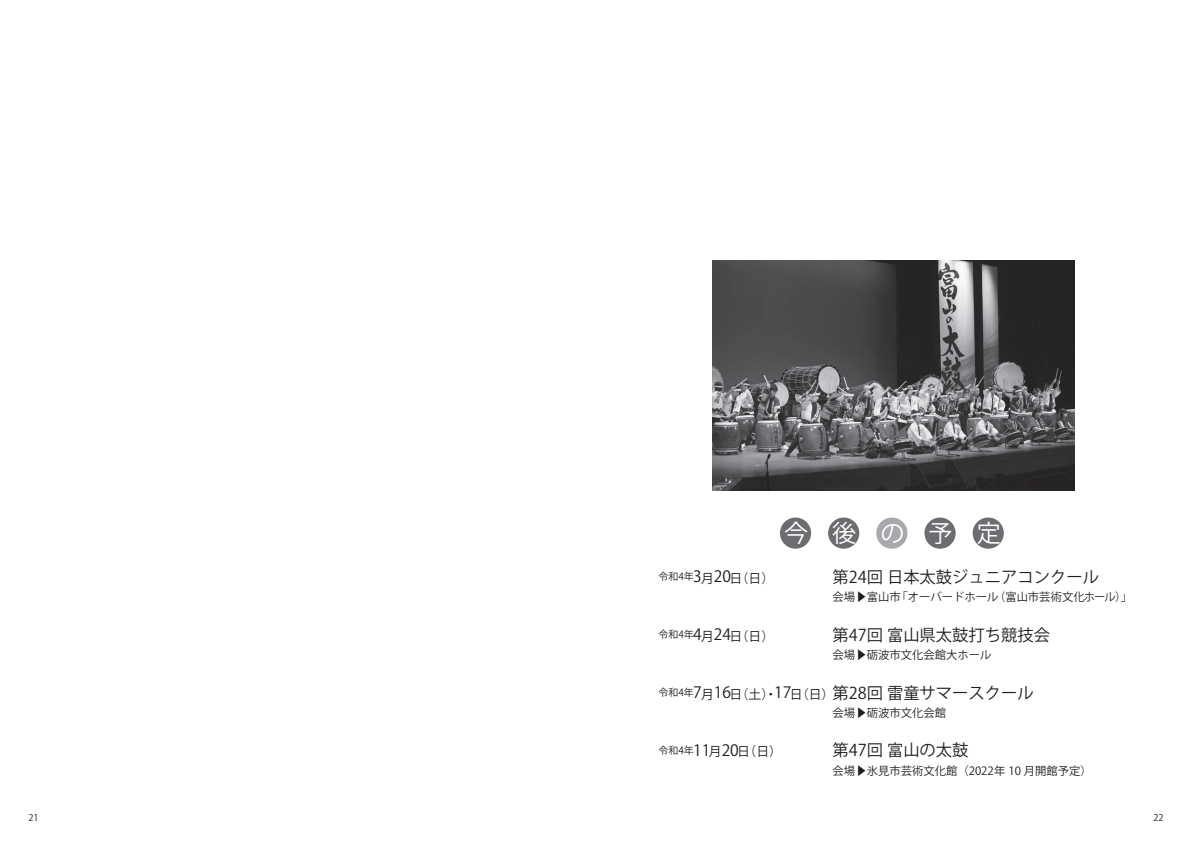
<style>
.page{position:relative;width:1191px;height:842px;background:#fff}
.page>*{position:absolute;margin:0;border:0;box-sizing:border-box;transform-origin:0 0}
.t1{font:24.1px "Hira Gyo Std W4";letter-spacing:1em;color:#fff}
.t2{font:500 16.3px "Ryumin Pro";color:#231f20}
.t3{font:500 12.8px "Ryumin Pro";color:#231f20}
.t4{font:500 11.3px "Ryumin Pro";color:#231f20}
.t5{font:300 9.2px "Ryumin Pro";color:#231f20}
.s1{font-size:15.6px}
.s2{font-size:9.9px}
.s3{font-size:12.8px}
</style>
<div class="page">
<div style="left:780px;top:517px;width:31px;height:32px;background:#6c6d70;border-radius:50%"></div>
<div style="left:828px;top:517px;width:31px;height:32px;background:#6c6d70;border-radius:50%"></div>
<div style="left:876px;top:517px;width:31px;height:32px;background:#a8a9ad;border-radius:50%"></div>
<div style="left:924px;top:517px;width:31px;height:32px;background:#6c6d70;border-radius:50%"></div>
<div style="left:972px;top:517px;width:31px;height:32px;background:#6c6d70;border-radius:50%"></div>
<img style="left:712px;top:260px;width:362px;height:230px">
<h1 class="t1" style="left:784px;top:520px;width:218px">今後の予定</h1>
<p class="t3" style="left:658px;top:571px;width:117px"><sup>令和4年</sup><span class="s1">3</span>月<span class="s1">20</span>日（日）</p>
<h2 class="t2" style="left:832px;top:567px;width:268px">第24回 日本太鼓ジュニアコンクール</h2>
<p class="t4" style="left:832px;top:590px;width:301px">会場▶富山市「オーバードホール（富山市芸術文化ホール）」</p>
<p class="t3" style="left:658px;top:629px;width:117px"><sup>令和4年</sup><span class="s1">4</span>月<span class="s1">24</span>日（日）</p>
<h2 class="t2" style="left:832px;top:625px;width:219px">第47回 富山県太鼓打ち競技会</h2>
<p class="t4" style="left:832px;top:648px;width:160px">会場▶砺波市文化会館大ホール</p>
<h2 class="t2" style="left:658px;top:683px;width:377px"><span class="s2">令和4年</span><span class="s1">7</span><span class="s3">月</span><span class="s1">16</span><span class="s3">日（土）・</span><span class="s1">17</span><span class="s3">日（日）</span>第28回 雷童サマースクール</h2>
<p class="t4" style="left:832px;top:706px;width:115px">会場▶砺波市文化会館</p>
<p class="t3" style="left:658px;top:744px;width:125px"><sup>令和4年</sup><span class="s1">11</span>月<span class="s1">20</span>日（日）</p>
<h2 class="t2" style="left:832px;top:741px;width:137px">第47回 富山の太鼓</h2>
<p class="t4" style="left:832px;top:764px;width:261px">会場▶氷見市芸術文化館（2022年 10 月開館予定）</p>
<p class="t5" style="left:28px;top:812px;width:12px">21</p>
<p class="t5" style="left:1153px;top:812px;width:12px">22</p>
</div>
